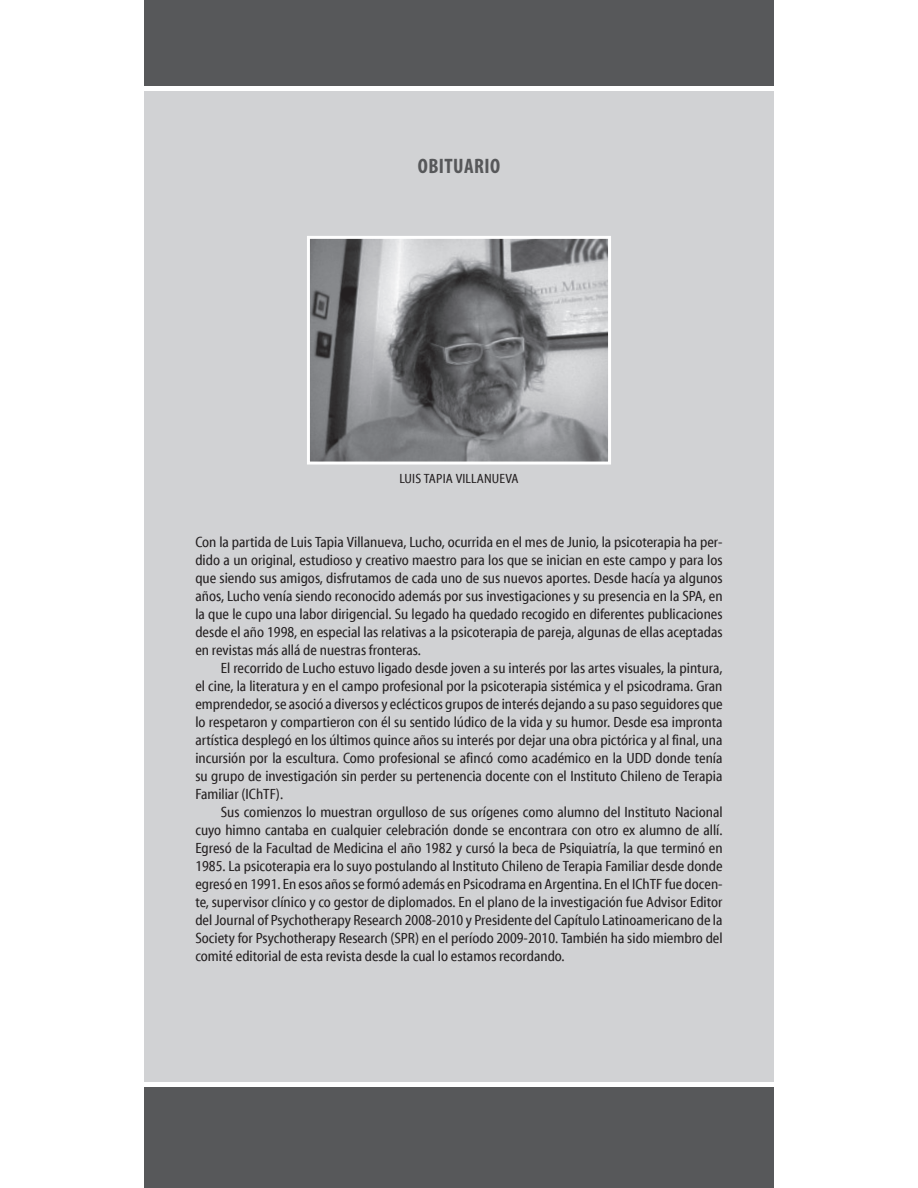
<style>
.page{position:relative;width:918px;height:1188px;background:#fff}
.page>*{position:absolute;margin:0;border:0;box-sizing:border-box;transform-origin:0 0}
.t1{font:700 condensed 21px "Myriad Pro";letter-spacing:.02em;color:#57585a}
.t2{font:condensed 15px/18px "Myriad Web Pro";color:#231f20;text-align:justify}
.t3{font:condensed 13.5px "Myriad Web Pro";letter-spacing:.01em;color:#231f20}
</style>
<div class="page">
<div style="left:144px;top:91px;width:630px;height:991px;background:#d1d2d4"></div>
<div style="left:144px;top:0;width:630px;height:85px;background:#57585a"></div>
<div style="left:144px;top:1087px;width:630px;height:101px;background:#57585a"></div>
<img style="left:311px;top:240px;width:296px;height:221px">
<div style="left:307px;top:236px;width:304px;height:229px;border:3px solid #fff"></div>
<h1 class="t1" style="left:418px;top:153px;width:84px">OBITUARIO</h1>
<p class="t3" style="left:399px;top:471px;width:121px">LUIS TAPIA VILLANUEVA</p>
<p class="t2" style="left:195px;top:533px;width:529px">Con la partida de Luis Tapia Villanueva, Lucho, ocurrida en el mes de Junio, la psicoterapia ha per&shy;dido a un original, estudioso y creativo maestro para los que se inician en este campo y para los que siendo sus amigos, disfrutamos de cada uno de sus nuevos aportes. Desde hacía ya algunos años, Lucho venía siendo reconocido además por sus investigaciones y su presencia en la SPA, en la que le cupo una labor dirigencial. Su legado ha quedado recogido en diferentes publicaciones desde el año 1998, en especial las relativas a la psicoterapia de pareja, algunas de ellas aceptadas en revistas más allá de nuestras fronteras.</p>
<p class="t2" style="left:195px;top:659px;width:529px;text-indent:26px">El recorrido de Lucho estuvo ligado desde joven a su interés por las artes visuales, la pintura, el cine, la literatura y en el campo profesional por la psicoterapia sistémica y el psicodrama. Gran emprendedor, se asoció a diversos y eclécticos grupos de interés dejando a su paso seguidores que lo respetaron y compartieron con él su sentido lúdico de la vida y su humor. Desde esa impronta artística desplegó en los últimos quince años su interés por dejar una obra pictórica y al final, una incursión por la escultura. Como profesional se afincó como académico en la UDD donde tenía su grupo de investigación sin perder su pertenencia docente con el Instituto Chileno de Terapia Familiar (IChTF).</p>
<p class="t2" style="left:195px;top:803px;width:529px;text-indent:26px">Sus comienzos lo muestran orgulloso de sus orígenes como alumno del Instituto Nacional cuyo himno cantaba en cualquier celebración donde se encontrara con otro ex alumno de allí.<br>Egresó de la Facultad de Medicina el año 1982 y cursó la beca de Psiquiatría, la que terminó en 1985. La psicoterapia era lo suyo postulando al Instituto Chileno de Terapia Familiar desde donde egresó en 1991. En esos años se formó además en Psicodrama en Argentina. En el IChTF fue docen&shy;te, supervisor clínico y co gestor de diplomados. En el plano de la investigación fue Advisor Editor del Journal of Psychotherapy Research 2008-2010 y Presidente del Capítulo Latinoamericano de la Society for Psychotherapy Research (SPR) en el período 2009-2010. También ha sido miembro del comité editorial de esta revista desde la cual lo estamos recordando.</p>
</div>
